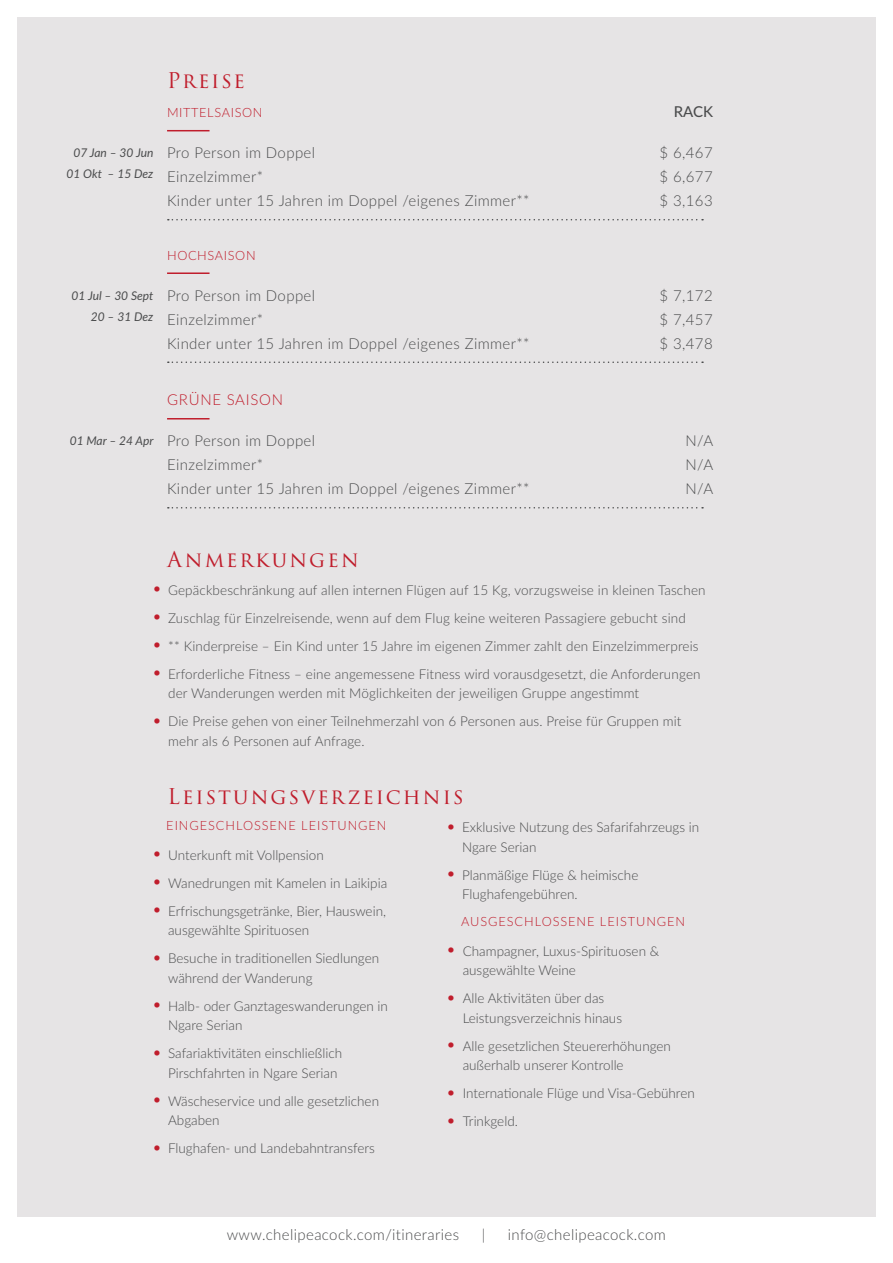
<style>
.page{position:relative;width:893px;height:1263px;background:#fff}
.page>*{position:absolute;margin:0;border:0;box-sizing:border-box;transform-origin:0 0}
.t1{font:21.15px "Trajan Pro 3";letter-spacing:.1em;color:#c01d2c}
.t2{font:300 15px "Lato";letter-spacing:.025em;color:#4b4c4d}
.t3{font:300 15px "Lato";letter-spacing:.05em;color:#c01d2c}
.t4{font:500 15px "Lato";color:#4b4c4d}
.t5{font:300 13.5px/19.5px "Lato";color:#4b4c4d}
.t6{font:300 12.75px "Lato";letter-spacing:.075em;color:#c01d2c}
.t7{font:300 12.75px "Lato";letter-spacing:.05em;color:#c01d2c}
.t8{font:italic 12px/21px "Lato";color:#4b4c4d;text-align:center}
.s1{font-weight:500;color:#c01d2c}
</style>
<div class="page">
<div style="left:17px;top:17px;width:859px;height:1199px;background:#e6e4e5"></div>
<hr style="left:167px;top:130px;width:43px;height:1px;background:#c01d2c">
<svg style="left:168px;top:219px;width:535px;height:1px"></svg>
<hr style="left:167px;top:272px;width:43px;height:2px;background:#c01d2c">
<svg style="left:168px;top:361px;width:535px;height:2px"></svg>
<hr style="left:167px;top:418px;width:43px;height:1px;background:#c01d2c">
<svg style="left:168px;top:507px;width:535px;height:1px"></svg>
<p class="t8" style="left:67px;top:142px;width:88px">07 Jan – 30 Jun<br>01 Okt – 15 Dez</p>
<h1 class="t1" style="left:167px;top:66px;width:79px">Preise</h1>
<p class="t7" style="left:167px;top:104px;width:97px">MITTELSAISON</p>
<p class="t4" style="left:674px;top:101px;width:41px">RACK</p>
<p class="t2" style="left:167px;top:142px;width:150px">Pro Person im Doppel</p>
<p class="t2" style="left:660px;top:142px;width:55px">$ 6,467</p>
<p class="t2" style="left:167px;top:166px;width:98px">Einzelzimmer*</p>
<p class="t2" style="left:660px;top:166px;width:55px">$ 6,677</p>
<p class="t2" style="left:167px;top:190px;width:364px">Kinder unter 15 Jahren im Doppel /eigenes Zimmer**</p>
<p class="t2" style="left:660px;top:190px;width:55px">$ 3,163</p>
<p class="t8" style="left:72px;top:284px;width:83px;text-align:right">01 Jul – 30 Sept<br>20 – 31 Dez</p>
<p class="t7" style="left:167px;top:246px;width:90px">HOCHSAISON</p>
<p class="t2" style="left:167px;top:285px;width:150px">Pro Person im Doppel</p>
<p class="t2" style="left:660px;top:285px;width:55px">$ 7,172</p>
<p class="t2" style="left:167px;top:309px;width:98px">Einzelzimmer*</p>
<p class="t2" style="left:660px;top:309px;width:55px">$ 7,457</p>
<p class="t2" style="left:167px;top:333px;width:364px">Kinder unter 15 Jahren im Doppel /eigenes Zimmer**</p>
<p class="t2" style="left:660px;top:333px;width:55px">$ 3,478</p>
<p class="t8" style="left:70px;top:430px;width:85px">01 Mar – 24 Apr</p>
<p class="t3" style="left:167px;top:389px;width:118px">GRÜNE SAISON</p>
<p class="t2" style="left:167px;top:430px;width:150px">Pro Person im Doppel</p>
<p class="t2" style="left:686px;top:430px;width:29px">N/A</p>
<p class="t2" style="left:167px;top:454px;width:98px">Einzelzimmer*</p>
<p class="t2" style="left:686px;top:454px;width:29px">N/A</p>
<p class="t2" style="left:167px;top:478px;width:364px">Kinder unter 15 Jahren im Doppel /eigenes Zimmer**</p>
<p class="t2" style="left:686px;top:478px;width:29px">N/A</p>
<h1 class="t1" style="left:167px;top:545px;width:193px">Anmerkungen</h1>
<p class="t5" style="left:153px;top:580px;width:554px"><span class="s1">•</span> Gepäckbeschränkung auf allen internen Flügen auf 15 Kg, vorzugsweise in kleinen Taschen</p>
<p class="t5" style="left:153px;top:608px;width:534px"><span class="s1">•</span> Zuschlag für Einzelreisende, wenn auf dem Flug keine weiteren Passagiere gebucht sind</p>
<p class="t5" style="left:153px;top:636px;width:547px"><span class="s1">•</span> ** Kinderpreise – Ein Kind unter 15 Jahre im eigenen Zimmer zahlt den Einzelzimmerpreis</p>
<p class="t5" style="left:168px;top:664px;width:534px;text-indent:-15px"><span class="s1">•</span> Erforderliche Fitness – eine angemessene Fitness wird vorausdgesetzt, die Anforderungen der Wanderungen werden mit Möglichkeiten der jeweiligen Gruppe angestimmt</p>
<p class="t5" style="left:168px;top:711px;width:515px;text-indent:-15px"><span class="s1">•</span> Die Preise gehen von einer Teilnehmerzahl von 6 Personen aus. Preise für Gruppen mit mehr als 6 Personen auf Anfrage.</p>
<h1 class="t1" style="left:168px;top:782px;width:297px">Leistungsverzeichnis</h1>
<p class="t6" style="left:166px;top:817px;width:222px">EINGESCHLOSSENE LEISTUNGEN</p>
<p class="t5" style="left:153px;top:845px;width:172px"><span class="s1">•</span> Unterkunft mit Vollpension</p>
<p class="t5" style="left:153px;top:873px;width:236px"><span class="s1">•</span> Wanedrungen mit Kamelen in Laikipia</p>
<p class="t5" style="left:168px;top:901px;width:219px;text-indent:-15px"><span class="s1">•</span> Erfrischungsgetränke, Bier, Hauswein, ausgewählte Spirituosen</p>
<p class="t5" style="left:168px;top:948px;width:213px;text-indent:-15px"><span class="s1">•</span> Besuche in traditionellen Siedlungen während der Wanderung</p>
<p class="t5" style="left:168px;top:996px;width:221px;text-indent:-15px"><span class="s1">•</span> Halb- oder Ganztageswanderungen in<br>Ngare Serian</p>
<p class="t5" style="left:168px;top:1043px;width:176px;text-indent:-15px"><span class="s1">•</span> Safariaktivitäten einschließlich<br>Pirschfahrten in Ngare Serian</p>
<p class="t5" style="left:168px;top:1091px;width:212px;text-indent:-15px"><span class="s1">•</span> Wäscheservice und alle gesetzlichen<br>Abgaben</p>
<p class="t5" style="left:153px;top:1138px;width:223px"><span class="s1">•</span> Flughafen- und Landebahntransfers</p>
<p class="t5" style="left:462px;top:817px;width:239px;text-indent:-15px"><span class="s1">•</span> Exklusive Nutzung des Safarifahrzeugs in<br>Ngare Serian</p>
<p class="t5" style="left:462px;top:865px;width:178px;text-indent:-15px"><span class="s1">•</span> Planmäßige Flüge &amp; heimische<br>Flughafengebühren.</p>
<p class="t6" style="left:461px;top:912px;width:226px">AUSGESCHLOSSENE LEISTUNGEN</p>
<p class="t5" style="left:463px;top:940px;width:198px;text-indent:-16px"><span class="s1">•</span> Champagner, Luxus-Spirituosen &amp; ausgewählte Weine</p>
<p class="t5" style="left:463px;top:988px;width:161px;text-indent:-16px"><span class="s1">•</span> Alle Aktivitäten über das<br>Leistungsverzeichnis hinaus</p>
<p class="t5" style="left:463px;top:1035px;width:210px;text-indent:-16px"><span class="s1">•</span> Alle gesetzlichen Steuererhöhungen außerhalb unserer Kontrolle</p>
<p class="t5" style="left:447px;top:1083px;width:249px"><span class="s1">•</span> Internationale Flüge und Visa-Gebühren</p>
<p class="t5" style="left:447px;top:1111px;width:72px"><span class="s1">•</span> Trinkgeld.</p>
<p class="t2" style="left:227px;top:1224px;width:234px">www.chelipeacock.com/itineraries</p>
<p class="t2" style="left:482px;top:1224px;width:5px">|</p>
<p class="t2" style="left:508px;top:1224px;width:160px">info@chelipeacock.com</p>
</div>
